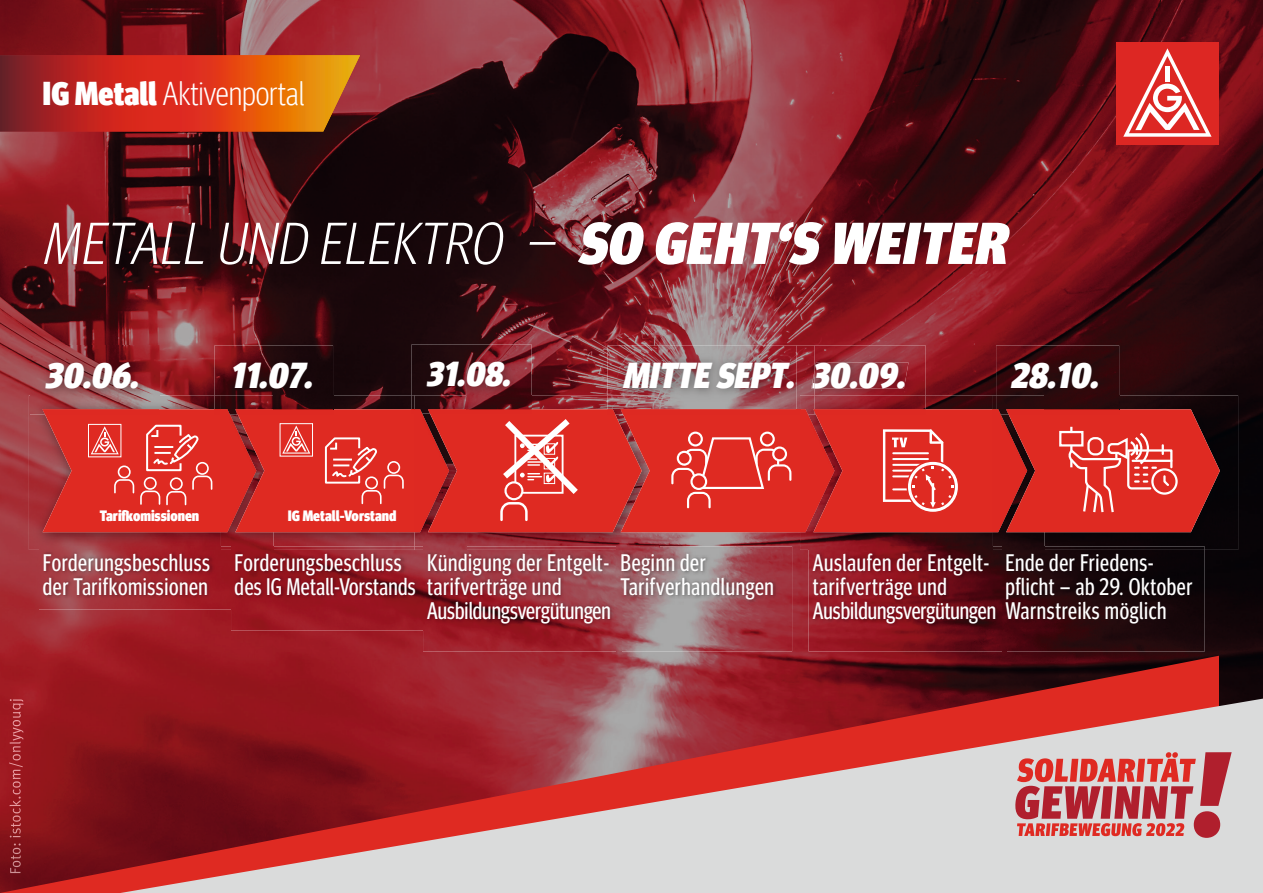
<style>
.page{position:relative;width:1263px;height:893px;background:#fff}
.page>*{position:absolute;margin:0;border:0;box-sizing:border-box;transform-origin:0 0}
.t1{font:italic 300 condensed 59.1px "Meta Head IGM";color:#fff}
.t2{font:italic 900 condensed 36px "Meta Head IGM";color:#fff}
.t3{font:italic 900 condensed 34.65px "Meta Head IGM";color:#fff}
.t4{font:300 condensed 33px "Meta Head IGM";color:#fff}
.t5{font:24px/24px "Meta Headline Cond OT";letter-spacing:.03em;color:#fff;scale:.9 1}
.t6{font:900 condensed 15px "Meta Head IGM";color:#fff}
.s1{font-weight:900}
</style>
<div class="page">
<img style="left:0;top:0;width:1263px;height:699px">
<img style="left:29px;top:395px;width:192px;height:155px">
<img style="left:273px;top:395px;width:386px;height:151px">
<img style="left:221px;top:532px;width:52px;height:14px">
<img style="left:800px;top:395px;width:192px;height:155px">
<img style="left:1044px;top:395px;width:194px;height:155px">
<img style="left:992px;top:395px;width:52px;height:151px">
<img style="left:412px;top:344px;width:120px;height:65px">
<img style="left:814px;top:345px;width:112px;height:50px">
<img style="left:814px;top:395px;width:112px;height:14px">
<img style="left:814px;top:362px;width:94px;height:27px">
<img style="left:39px;top:550px;width:192px;height:59px">
<img style="left:39px;top:546px;width:182px;height:4px">
<img style="left:231px;top:550px;width:192px;height:80px">
<img style="left:273px;top:546px;width:141px;height:4px">
<img style="left:234px;top:546px;width:39px;height:4px">
<svg style="left:221px;top:546px;width:13px;height:4px"></svg>
<img style="left:423px;top:550px;width:193px;height:101px">
<img style="left:467px;top:546px;width:149px;height:4px">
<img style="left:424px;top:546px;width:43px;height:4px">
<svg style="left:414px;top:546px;width:10px;height:4px"></svg>
<img style="left:616px;top:546px;width:176px;height:105px">
<svg style="left:616px;top:546px;width:5px;height:4px"></svg>
<img style="left:808px;top:546px;width:396px;height:105px">
<img style="left:1007px;top:546px;width:37px;height:4px">
<img style="left:1002px;top:550px;width:5px;height:101px">
<svg style="left:1002px;top:546px;width:5px;height:4px"></svg>
<img style="left:30px;top:345px;width:129px;height:69px">
<img style="left:214px;top:345px;width:119px;height:64px">
<img style="left:221px;top:395px;width:52px;height:14px">
<img style="left:608px;top:345px;width:206px;height:64px">
<img style="left:608px;top:395px;width:51px;height:14px">
<img style="left:811px;top:370px;width:3px;height:19px">
<img style="left:996px;top:345px;width:123px;height:50px">
<img style="left:1044px;top:395px;width:75px;height:14px">
<img style="left:996px;top:395px;width:48px;height:14px">
<div style="left:1116px;top:43px;width:102px;height:102px;background:#dd2723"></div>
<svg style="left:1123px;top:48px;width:88px;height:89px"></svg>
<svg style="left:0;top:656px;width:1219px;height:237px;background:#8e1d23"></svg>
<svg style="left:120px;top:699px;width:1143px;height:194px;background:#bd7677"></svg>
<svg style="left:43px;top:409px;width:1177px;height:123px;background:#d9362f"></svg>
<svg style="left:1015px;top:752px;width:216px;height:102px;background:#d08a8c"></svg>
<svg style="left:0;top:55px;width:360px;height:77px;background:#c83f18"></svg>
<h3 class="t4" style="left:43px;top:70px;width:263px"><span class="s1">IG Metall</span> Aktivenportal</h3>
<h1 class="t1" style="left:41px;top:202px;width:981px">METALLUND ELEKTRO – <span class="s1">SO GEHT‘S WEITER</span></h1>
<h3 class="t3" style="left:426px;top:347px;width:94px">31.08.</h3>
<h2 class="t2" style="left:623px;top:347px;width:292px">MITTE SEPT. 30.09.</h2>
<h2 class="t2" style="left:45px;top:347px;width:104px">30.06.</h2>
<h2 class="t2" style="left:230px;top:347px;width:93px">11.07.</h2>
<h2 class="t2" style="left:1010px;top:347px;width:98px">28.10.</h2>
<p class="t6" style="left:100px;top:504px;width:101px">Tarifkomissionen</p>
<p class="t6" style="left:288px;top:504px;width:110px">IG Metall-Vorstand</p>
<p class="t5" style="left:43px;top:550px;width:187px">Forderungsbeschluss der Tarifkomissionen</p>
<p class="t5" style="left:235px;top:550px;width:203px">Forderungsbeschluss des IG Metall-Vorstands</p>
<p class="t5" style="left:427px;top:550px;width:206px">Kündigung der Entgelt&shy;tarifverträge und<br>Ausbildungsvergütungen</p>
<p class="t5" style="left:621px;top:550px;width:172px">Beginn der<br>Tarifverhandlungen</p>
<p class="t5" style="left:813px;top:550px;width:394px">Auslaufen der Entgelt-<br>tarifverträge und<br>Ausbildungsvergütungen Warnstreiks möglich</p>
<p class="t5" style="left:1005px;top:550px;width:209px">Ende der Friedens&shy;pflicht – ab 29. Oktober</p>
</div>
